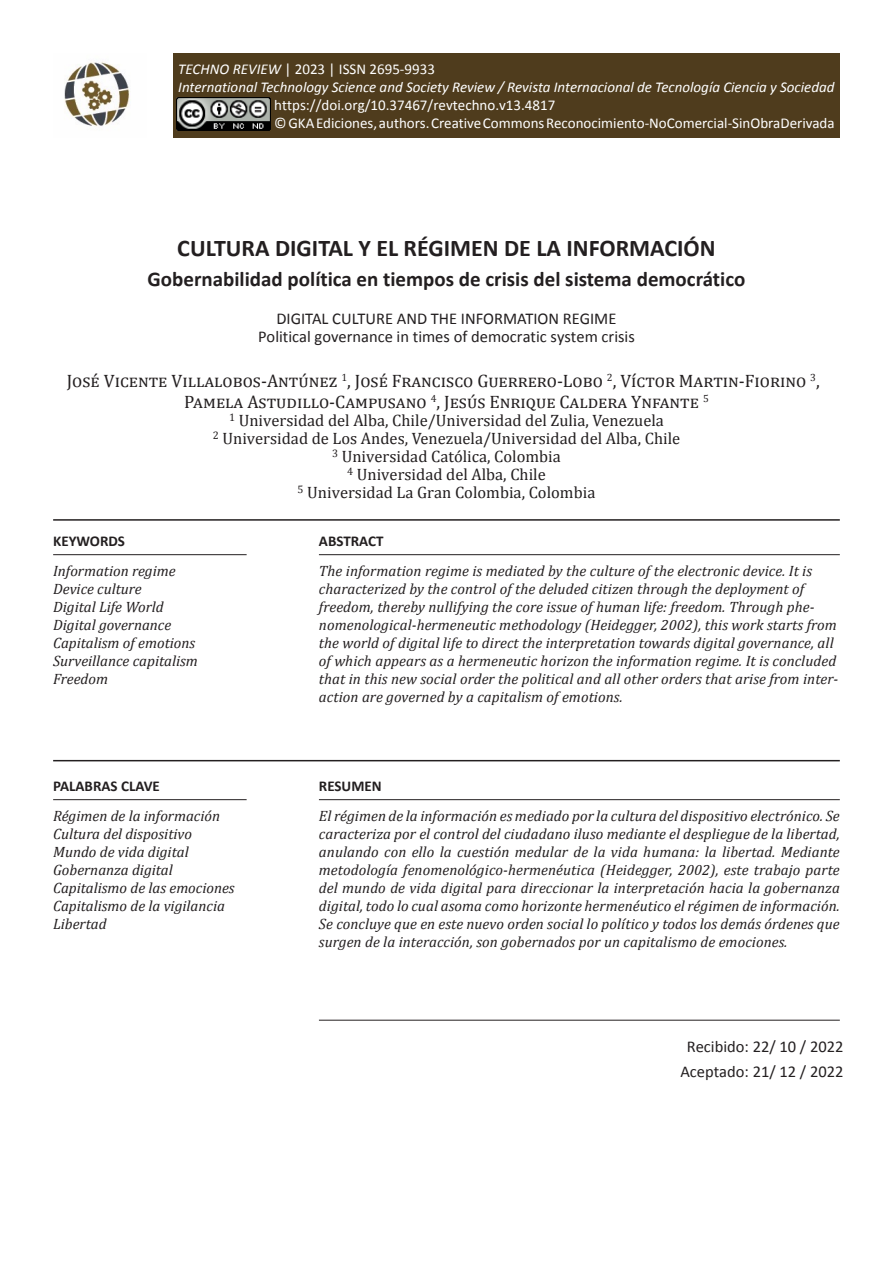
<style>
.page{position:relative;width:893px;height:1263px;background:#fff}
.page>*{position:absolute;margin:0;border:0;box-sizing:border-box;transform-origin:0 0}
.Cita{font:700 24px "Calibri";color:#231f20}
.Cita-2{font:700 21px "Calibri";color:#231f20}
.Cita-3{font:18px/21px "Cambria";color:#231f20;text-align:center}
.Cita-4{font:16.5px/17.9px "Cambria";color:#231f20;text-align:center}
.Cita-5{font:16.5px/18px "Calibri";color:#231f20;text-align:center}
.DATE-HOME{font:16.5px/24.6px "Calibri";color:#231f20;text-align:center}
.CONTENT-HOME{font:italic 15px/18px "Cambria";letter-spacing:.005em;color:#231f20}
.t1{font:15px/18px "Calibri";color:#fff}
.t2{font:italic 15px "Calibri";color:#fff}
.WORDS-HOME{font:700 15px "Calibri";color:#231f20}
.s1{font-style:italic}
</style>
<div class="page">
<hr style="left:53px;top:519px;width:787px;height:2px;background:#231f20">
<hr style="left:53px;top:760px;width:787px;height:1px;background:#231f20">
<hr style="left:53px;top:554px;width:194px;height:1px;background:#231f20">
<hr style="left:53px;top:799px;width:194px;height:1px;background:#231f20">
<hr style="left:319px;top:554px;width:521px;height:1px;background:#231f20">
<hr style="left:319px;top:799px;width:521px;height:1px;background:#231f20">
<hr style="left:319px;top:1020px;width:521px;height:1px;background:#231f20">
<img style="left:64px;top:62px;width:66px;height:65px">
<div style="left:173px;top:53px;width:667px;height:85px;background:#4f3c1d"></div>
<img style="left:176px;top:98px;width:94px;height:33px">
<p class="t1" style="left:178px;top:60px;width:258px"><span class="s1">TECHNO REVIEW</span> | 2023 | ISSN 2695-9933</p>
<p class="t2" style="left:178px;top:78px;width:658px">International Technology Science and Society Review / Revista Internacional de Tecnología Ciencia y Sociedad</p>
<p class="t1" style="left:274px;top:96px;width:562px">https://doi.org/10.37467/revtechno.v13.4817<br>© GKA Ediciones, authors. Creative Commons Reconocimiento-NoComercial-SinObraDerivada</p>
<p class="Cita" style="left:177px;top:231px;width:540px">CULTURA DIGITAL Y EL RÉGIMEN DE LA INFORMACIÓN</p>
<p class="Cita-2" style="left:147px;top:265px;width:599px">Gobernabilidad política en tiempos de crisis del sistema democrático</p>
<p class="Cita-5" style="left:258px;top:309px;width:378px">DIGITAL CULTURE AND THE INFORMATION REGIME<br>Political governance in times of democratic system crisis</p>
<p class="Cita-3" style="left:67px;top:370px;width:754px">José Vicente Villalobos-Antúnez <sup>1</sup>, José Francisco Guerrero-Lobo <sup>2</sup>, Víctor Martin-Fiorino <sup>3</sup>,<br>Pamela Astudillo-Campusano <sup>4</sup>, Jesús Enrique Caldera Ynfante <sup>5</sup></p>
<p class="Cita-4" style="left:213px;top:412px;width:469px"><sup>1</sup> Universidad del Alba, Chile/Universidad del Zulia, Venezuela<br><sup>2</sup> Universidad de Los Andes, Venezuela/Universidad del Alba, Chile <sup>3</sup> Universidad Católica, Colombia<br><sup>4</sup> Universidad del Alba, Chile<br><sup>5</sup> Universidad La Gran Colombia, Colombia</p>
<p class="WORDS-HOME" style="left:53px;top:530px;width:73px">KEYWORDS</p>
<p class="CONTENT-HOME" style="left:53px;top:561px;width:124px">Information regime</p>
<p class="CONTENT-HOME" style="left:53px;top:579px;width:90px">Device culture</p>
<p class="CONTENT-HOME" style="left:53px;top:597px;width:112px">Digital Life World</p>
<p class="CONTENT-HOME" style="left:53px;top:615px;width:120px">Digital governance</p>
<p class="CONTENT-HOME" style="left:53px;top:633px;width:144px">Capitalism of emotions</p>
<p class="CONTENT-HOME" style="left:53px;top:651px;width:146px">Surveillance capitalism</p>
<p class="CONTENT-HOME" style="left:53px;top:669px;width:56px">Freedom</p>
<p class="WORDS-HOME" style="left:53px;top:775px;width:108px">PALABRAS CLAVE</p>
<p class="CONTENT-HOME" style="left:53px;top:806px;width:168px">Régimen de la información</p>
<p class="CONTENT-HOME" style="left:53px;top:824px;width:140px">Cultura del dispositivo</p>
<p class="CONTENT-HOME" style="left:53px;top:842px;width:137px">Mundo de vida digital</p>
<p class="CONTENT-HOME" style="left:53px;top:860px;width:121px">Gobernanza digital</p>
<p class="CONTENT-HOME" style="left:53px;top:878px;width:183px">Capitalismo de las emociones</p>
<p class="CONTENT-HOME" style="left:53px;top:896px;width:173px">Capitalismo de la vigilancia</p>
<p class="CONTENT-HOME" style="left:53px;top:914px;width:55px">Libertad</p>
<p class="WORDS-HOME" style="left:319px;top:530px;width:66px">ABSTRACT</p>
<p class="CONTENT-HOME" style="left:319px;top:561px;width:521px">The information regime is mediated by the culture of the electronic device. It is characterized by the control of the deluded citizen through the deployment of freedom, thereby nullifying the core issue of human life: freedom. Through phe&shy;nomenological-hermeneutic methodology (Heidegger, 2002), this work starts from the world of digital life to direct the interpretation towards digital governance, all of which appears as a hermeneutic horizon the information regime. It is concluded that in this new social order the political and all other orders that arise from inter&shy;action are governed by a capitalism of emotions.</p>
<p class="WORDS-HOME" style="left:319px;top:775px;width:64px">RESUMEN</p>
<p class="CONTENT-HOME" style="left:319px;top:806px;width:522px;text-align:justify">El régimen de la información es mediado por la cultura del dispositivo electrónico. Se caracteriza por el control del ciudadano iluso mediante el despliegue de la libertad, anulando con ello la cuestión medular de la vida humana: la libertad. Mediante metodología fenomenológico-hermenéutica (Heidegger, 2002), este trabajo parte del mundo de vida digital para direccionar la interpretación hacia la gobernanza digital, todo lo cual asoma como horizonte hermenéutico el régimen de información.<br>Se concluye que en este nuevo orden social lo político y todos los demás órdenes que surgen de la interacción, son gobernados por un capitalismo de emociones.</p>
<p class="DATE-HOME" style="left:680px;top:1034px;width:165px">Recibido: 22/ 10 / 2022<br>Aceptado: 21/ 12 / 2022</p>
</div>
